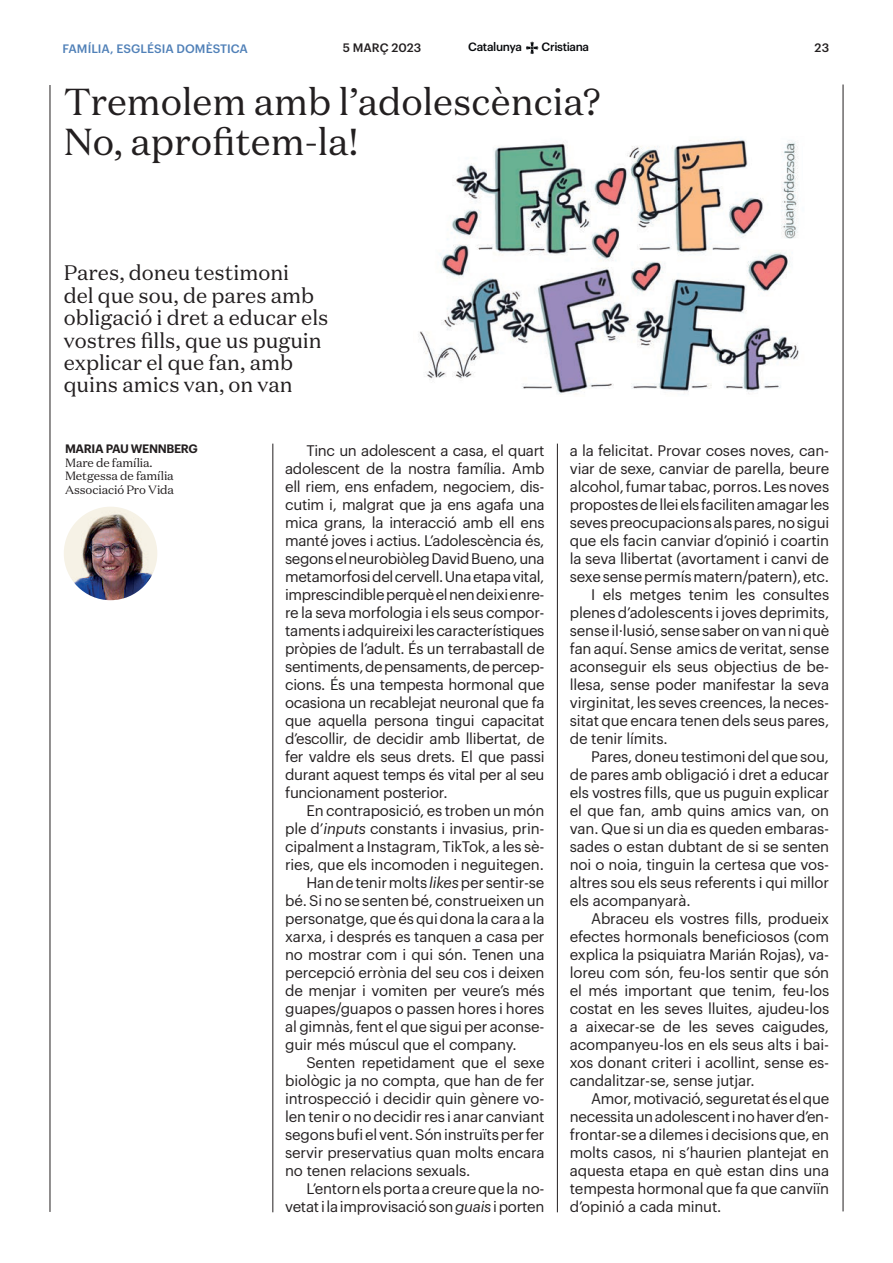
<style>
.page{position:relative;width:893px;height:1263px;background:#fff}
.page>*{position:absolute;margin:0;border:0;box-sizing:border-box;transform-origin:0 0}
.t1{font:37.5px/40.5px "Domaine Text";color:#231f20}
.t2{font:21px/22.5px "Domaine Text";color:#231f20}
.t3{font:15px/18px "Graphik";letter-spacing:-.01em;color:#231f20;text-align:justify}
.t4{font:12px/13.5px "Domaine Text";letter-spacing:-.01em;color:#231f20}
.t5{font:500 12px "Graphik";color:#5181b8}
.t6{font:600 12px "Graphik";letter-spacing:-.03em;color:#231f20}
.t7{font:500 12px "Graphik";color:#231f20}
.t8{font:500 11.85px "Graphik";letter-spacing:-.03em;color:#07090c}
.s1{font-style:italic}
</style>
<div class="page">
<svg style="left:526px;top:42px;width:12px;height:12px"></svg>
<hr style="left:843px;top:85px;width:1px;height:1126px;background:#231f20">
<hr style="left:50px;top:85px;width:1px;height:1127px;background:#231f20">
<img style="left:419px;top:139px;width:380px;height:256px">
<hr style="left:273px;top:444px;width:1px;height:768px;background:#231f20">
<hr style="left:557px;top:444px;width:1px;height:768px;background:#231f20">
<img style="left:64px;top:507px;width:93px;height:93px;border-radius:47px">
<p class="t5" style="left:63px;top:39px;width:187px">FAMÍLIA, ESGLÉSIA DOMÈSTICA</p>
<p class="t7" style="left:343px;top:38px;width:80px">5 MARÇ 2023</p>
<p class="t8" style="left:468px;top:38px;width:55px">Catalunya</p>
<p class="t8" style="left:542px;top:38px;width:49px">Cristiana</p>
<p class="t7" style="left:814px;top:38px;width:16px">23</p>
<h1 class="t1" style="left:64px;top:81px;width:539px">Tremolem amb l’adolescència?<br>No, aprofitem-la!</h1>
<h2 class="t2" style="left:64px;top:261px;width:266px">Pares, doneu testimoni<br>del que sou, de pares amb obligació i dret a educar els vostres fills, que us puguin explicar el que fan, amb quins amics van, on van</h2>
<p class="t6" style="left:65px;top:440px;width:134px">MARIA PAU WENNBERG</p>
<p class="t4" style="left:65px;top:456px;width:110px">Mare de família.<br>Metgessa de família<br>Associació Pro Vida</p>
<p class="t3" style="left:285px;top:440px;width:261px;text-indent:21px">Tinc un adolescent a casa, el quart adolescent de la nostra família. Amb ell riem, ens enfadem, negociem, dis&shy;cutim i, malgrat que ja ens agafa una mica grans, la interacció amb ell ens manté joves i actius. L’adolescència és, segons el neurobiòleg David Bueno, una metamorfosi del cervell. Una etapa vital, imprescindible perquè el nen deixi enre&shy;re la seva morfologia i els seus compor&shy;taments i adquireixi les característiques pròpies de l’adult. És un terrabastall de sentiments, de pensaments, de percep&shy;cions. És una tempesta hormonal que ocasiona un recablejat neuronal que fa que aquella persona tingui capacitat d’escollir, de decidir amb llibertat, de fer valdre els seus drets. El que passi durant aquest temps és vital per al seu funcionament posterior.</p>
<p class="t3" style="left:306px;top:800px;width:240px">En contraposició, es troben un món</p>
<p class="t3" style="left:285px;top:818px;width:261px">ple d’<span class="s1">inputs</span> constants i invasius, prin-</p>
<p class="t3" style="left:285px;top:836px;width:261px">cipalment a Instagram, TikTok, a les sè-</p>
<p class="t3" style="left:285px;top:854px;width:260px">ries, que els incomoden i neguitegen.</p>
<p class="t3" style="left:306px;top:872px;width:239px">Han de tenir molts <span class="s1">likes</span> per sentir-se</p>
<p class="t3" style="left:285px;top:890px;width:261px">bé. Si no se senten bé, construeixen un</p>
<p class="t3" style="left:285px;top:908px;width:261px">personatge, que és qui dona la cara a la</p>
<p class="t3" style="left:285px;top:926px;width:261px">xarxa, i després es tanquen a casa per</p>
<p class="t3" style="left:285px;top:944px;width:261px">no mostrar com i qui són. Tenen una</p>
<p class="t3" style="left:285px;top:962px;width:261px">percepció errònia del seu cos i deixen</p>
<p class="t3" style="left:285px;top:980px;width:261px">de menjar i vomiten per veure’s més</p>
<p class="t3" style="left:285px;top:998px;width:261px">guapes/guapos o passen hores i hores</p>
<p class="t3" style="left:285px;top:1016px;width:261px">al gimnàs, fent el que sigui per aconse-</p>
<p class="t3" style="left:285px;top:1034px;width:233px">guir més múscul que el company.</p>
<p class="t3" style="left:306px;top:1052px;width:240px">Senten repetidament que el sexe</p>
<p class="t3" style="left:285px;top:1070px;width:261px">biològic ja no compta, que han de fer</p>
<p class="t3" style="left:285px;top:1088px;width:261px">introspecció i decidir quin gènere vo-</p>
<p class="t3" style="left:285px;top:1106px;width:261px">len tenir o no decidir res i anar canviant</p>
<p class="t3" style="left:285px;top:1124px;width:261px">segons bufi el vent. Són instruïts per fer</p>
<p class="t3" style="left:285px;top:1142px;width:261px">servir preservatius quan molts encara</p>
<p class="t3" style="left:285px;top:1160px;width:187px">no tenen relacions sexuals.</p>
<p class="t3" style="left:306px;top:1178px;width:240px">L’entorn els porta a creure que la no-</p>
<p class="t3" style="left:285px;top:1196px;width:261px">vetat i la improvisació son <span class="s1">guais</span> i porten</p>
<p class="t3" style="left:570px;top:440px;width:261px">a la felicitat. Provar coses noves, can-</p>
<p class="t3" style="left:570px;top:458px;width:261px">viar de sexe, canviar de parella, beure</p>
<p class="t3" style="left:570px;top:476px;width:261px">alcohol, fumar tabac, porros. Les noves</p>
<p class="t3" style="left:570px;top:494px;width:261px">propostes de llei els faciliten amagar les</p>
<p class="t3" style="left:570px;top:512px;width:261px">seves preocupacions als pares, no sigui</p>
<p class="t3" style="left:570px;top:530px;width:261px">que els facin canviar d’opinió i coartin</p>
<p class="t3" style="left:570px;top:548px;width:261px">la seva llibertat (avortament i canvi de</p>
<p class="t3" style="left:570px;top:566px;width:261px">sexe sense permís matern/patern), etc.</p>
<p class="t3" style="left:591px;top:584px;width:240px">I els metges tenim les consultes</p>
<p class="t3" style="left:570px;top:602px;width:261px">plenes d’adolescents i joves deprimits,</p>
<p class="t3" style="left:570px;top:620px;width:261px">sense il·lusió, sense saber on van ni què</p>
<p class="t3" style="left:570px;top:638px;width:261px">fan aquí. Sense amics de veritat, sense</p>
<p class="t3" style="left:570px;top:656px;width:261px">aconseguir els seus objectius de be-</p>
<p class="t3" style="left:570px;top:674px;width:261px">llesa, sense poder manifestar la seva</p>
<p class="t3" style="left:570px;top:692px;width:261px">virginitat, les seves creences, la neces-</p>
<p class="t3" style="left:570px;top:710px;width:261px">sitat que encara tenen dels seus pares,</p>
<p class="t3" style="left:570px;top:728px;width:99px">de tenir límits.</p>
<p class="t3" style="left:591px;top:746px;width:240px">Pares, doneu testimoni del que sou,</p>
<p class="t3" style="left:570px;top:764px;width:261px">de pares amb obligació i dret a educar</p>
<p class="t3" style="left:570px;top:782px;width:261px">els vostres fills, que us puguin explicar</p>
<p class="t3" style="left:570px;top:800px;width:261px">el que fan, amb quins amics van, on</p>
<p class="t3" style="left:570px;top:818px;width:261px">van. Que si un dia es queden embaras-</p>
<p class="t3" style="left:570px;top:836px;width:261px">sades o estan dubtant de si se senten</p>
<p class="t3" style="left:570px;top:854px;width:261px">noi o noia, tinguin la certesa que vos-</p>
<p class="t3" style="left:570px;top:872px;width:261px">altres sou els seus referents i qui millor</p>
<p class="t3" style="left:570px;top:890px;width:122px">els acompanyarà.</p>
<p class="t3" style="left:591px;top:908px;width:240px">Abraceu els vostres fills, produeix</p>
<p class="t3" style="left:570px;top:926px;width:261px">efectes hormonals beneficiosos (com</p>
<p class="t3" style="left:570px;top:944px;width:261px">explica la psiquiatra Marián Rojas), va-</p>
<p class="t3" style="left:570px;top:962px;width:261px">loreu com són, feu-los sentir que són</p>
<p class="t3" style="left:570px;top:980px;width:261px">el més important que tenim, feu-los</p>
<p class="t3" style="left:570px;top:998px;width:261px">costat en les seves lluites, ajudeu-los</p>
<p class="t3" style="left:570px;top:1016px;width:261px">a aixecar-se de les seves caigudes,</p>
<p class="t3" style="left:570px;top:1034px;width:261px">acompanyeu-los en els seus alts i bai-</p>
<p class="t3" style="left:570px;top:1052px;width:261px">xos donant criteri i acollint, sense es-</p>
<p class="t3" style="left:570px;top:1070px;width:187px">candalitzar-se, sense jutjar.</p>
<p class="t3" style="left:591px;top:1088px;width:240px">Amor, motivació, seguretat és el que</p>
<p class="t3" style="left:570px;top:1106px;width:261px">necessita un adolescent i no haver d’en-</p>
<p class="t3" style="left:570px;top:1124px;width:261px">frontar-se a dilemes i decisions que, en</p>
<p class="t3" style="left:570px;top:1142px;width:261px">molts casos, ni s’haurien plantejat en</p>
<p class="t3" style="left:570px;top:1160px;width:261px">aquesta etapa en què estan dins una</p>
<p class="t3" style="left:570px;top:1178px;width:261px">tempesta hormonal que fa que canviïn</p>
<p class="t3" style="left:570px;top:1196px;width:153px">d’opinió a cada minut.</p>
</div>
